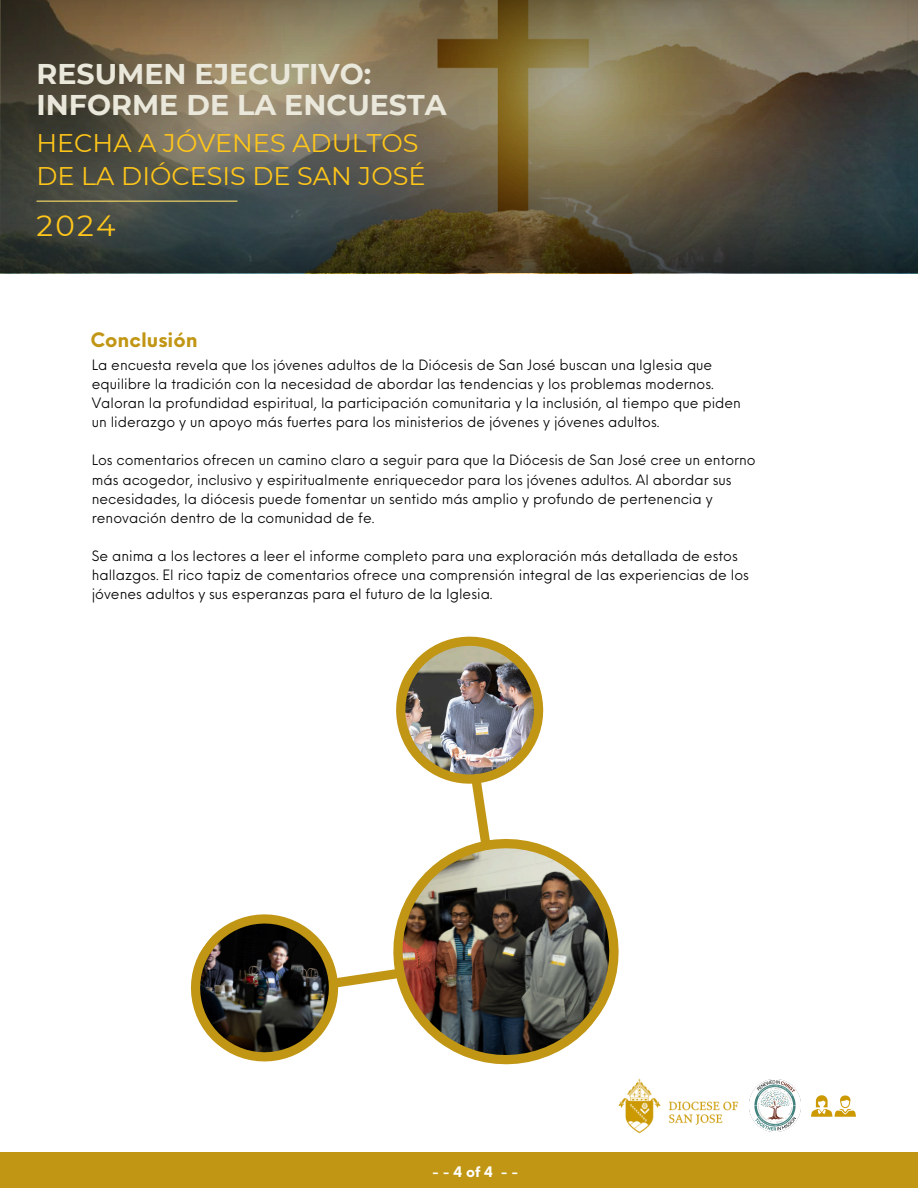
<style>
.page{position:relative;width:918px;height:1188px;background:#fff}
.page>*{position:absolute;margin:0;border:0;box-sizing:border-box;transform-origin:0 0}
.t1{font:29.4px "Montserrat";color:#ffc61a}
.t2{font:700 28.5px/30.3px "Montserrat";color:#eae7db}
.t3{font:25.5px/32.7px "Montserrat";color:#ffc61a}
.t4{font:700 19.5px "Neue Einstellung";color:#c19614}
.t5{font:700 14.1px "Neue Einstellung";color:#fff}
.t6{font:13.95px/19.2px "Neue Einstellung";color:#000}
</style>
<div class="page">
<div style="left:0;top:1152px;width:918px;height:36px;background:#c19614"></div>
<img style="left:1px;top:0;width:917px;height:271px">
<img style="left:755px;top:1079px;width:46px;height:52px">
<img style="left:618px;top:1078px;width:137px;height:56px">
<img style="left:811px;top:1095px;width:44px;height:22px">
<svg style="left:190px;top:636px;width:443px;height:443px"></svg>
<img style="left:192px;top:915px;width:145px;height:140px">
<img style="left:397px;top:646px;width:146px;height:129px">
<img style="left:389px;top:847px;width:234px;height:210px">
<hr style="left:37px;top:201px;width:200px;height:1px;background:#fbdc6a">
<p class="t2" style="left:37px;top:59px;width:412px">RESUMEN EJECUTIVO:<br>INFORME DE LA ENCUESTA</p>
<p class="t3" style="left:37px;top:127px;width:391px">HECHA A JÓVENES ADULTOS<br>DE LA DIÓCESIS DE SAN JOSÉ</p>
<p class="t1" style="left:37px;top:208px;width:81px">2024</p>
<h2 class="t4" style="left:90px;top:322px;width:109px">Conclusión</h2>
<p class="t6" style="left:92px;top:354px;width:651px">La encuesta revela que los jóvenes adultos de la Diócesis de San José buscan una Iglesia que equilibre la tradición con la necesidad de abordar las tendencias y los problemas modernos.<br>Valoran la profundidad espiritual, la participación comunitaria y la inclusión, al tiempo que piden un liderazgo y un apoyo más fuertes para los ministerios de jóvenes y jóvenes adultos.</p>
<h1 class="t6" style="left:92px;top:449px;width:665px">Los comentarios ofrecen un camino claro a seguir para que la Diócesis de San José cree un entorno más acogedor, inclusivo y espiritualmente enriquecedor para los jóvenes adultos. Al abordar sus necesidades, la diócesis puede fomentar un sentido más amplio y profundo de pertenencia y renovación dentro de la comunidad de fe.</h1>
<h3 class="t6" style="left:92px;top:545px;width:659px">Se anima a los lectores a leer el informe completo para una exploración más detallada de estos hallazgos. El rico tapiz de comentarios ofrece una comprensión integral de las experiencias de los jóvenes adultos y sus esperanzas para el futuro de la Iglesia.</h3>
<h4 class="t5" style="left:432px;top:1159px;width:88px">--4of4 --</h4>
</div>
